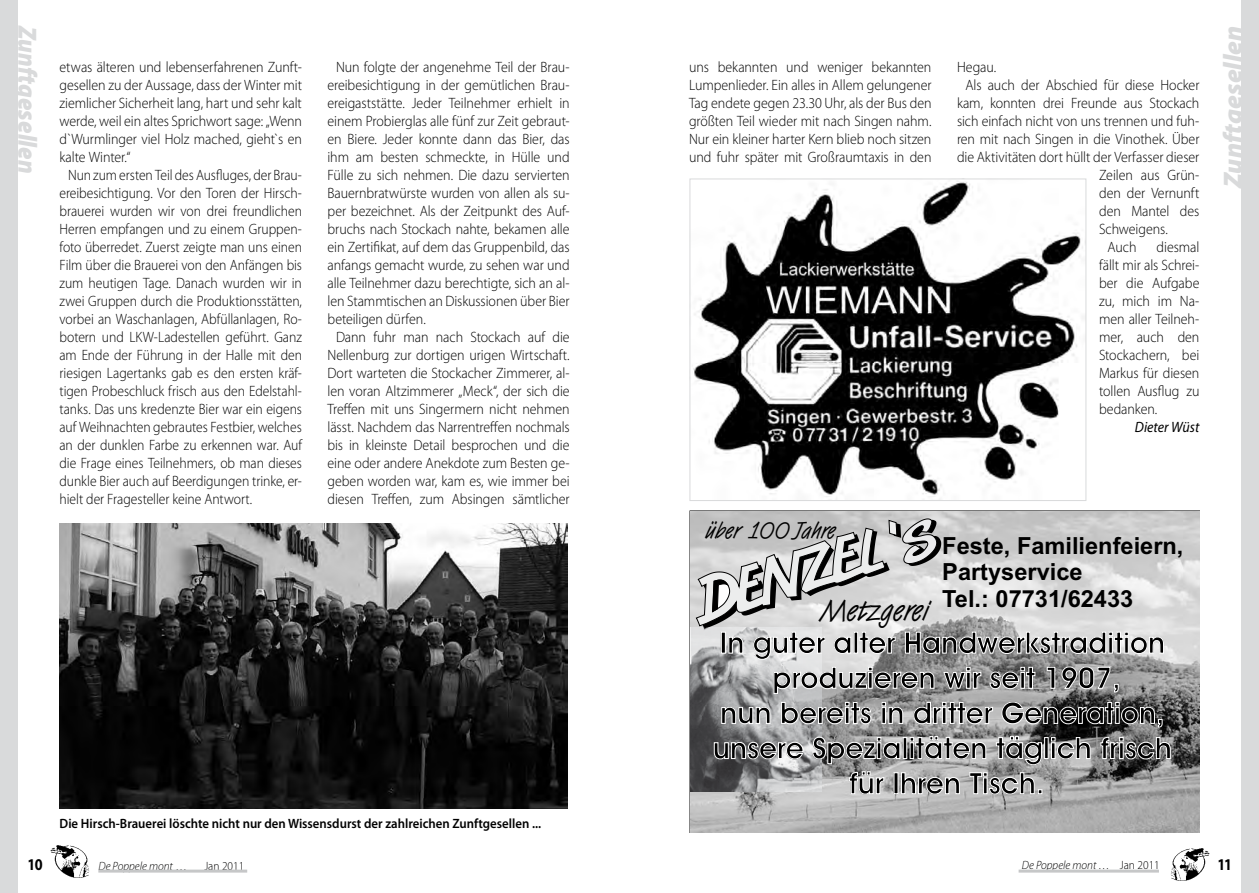
<style>
.page{position:relative;width:1259px;height:893px;background:#fff}
.page>*{position:absolute;margin:0;border:0;box-sizing:border-box;transform-origin:0 0}
.t1{font:700 29.4px/35.1px "Avant Garde Bk BT";color:#000;text-align:center}
.t2{font:italic 900 26.4px "Myriad Pro";letter-spacing:.005em;color:#d9dadb;scale:.91 1}
.t3{font:italic 900 26.4px "Myriad Pro";letter-spacing:.005em;color:#d9dadb}
.t4{font:700 23.55px "Arial";color:#000}
.t5{font:23.55px "Van Dijk DEE";letter-spacing:.01em;color:#000;scale:.94 1}
.t6{font:700 16.5px "Myriad Pro";color:#000;scale:.86 1}
.t7{font:300 15px/18px "Myriad Pro";letter-spacing:-.005em;color:#000;text-align:justify;scale:.93 1}
.t8{font:300 15px "Myriad Pro";letter-spacing:-.005em;color:#000;scale:.91 1}
.t9{font:italic 15px "Myriad Pro";color:#000;scale:.93 1}
.t10{font:600 13.5px "Myriad Pro";color:#000;scale:.95 1}
.t11{font:italic 300 12px "Myriad Pro";color:#000;scale:.95 1}
.t12{font:300 12px "Myriad Pro";color:#000;scale:.95 1}
.s1{font-family:"Van Dijk DEE";font-weight:400;font-size:30.75px}
.s2{font-style:normal}
</style>
<div class="page">
<img style="left:51px;top:845px;width:38px;height:33px">
<img style="left:1171px;top:848px;width:38px;height:33px">
<div style="left:0;top:0;width:17px;height:893px;background:#d9dadb"></div>
<div style="left:1242px;top:0;width:17px;height:893px;background:#d9dadb"></div>
<hr style="left:98px;top:870px;width:149px;height:3px;background:#c6c7c8">
<hr style="left:1018px;top:870px;width:141px;height:3px;background:#c6c7c8">
<img style="left:60px;top:523px;width:507px;height:286px">
<img style="left:691px;top:512px;width:509px;height:321px">
<img style="left:690px;top:627px;width:131px;height:164px">
<svg style="left:695px;top:518px;width:469px;height:142px;background:#c7c7c7"></svg>
<svg style="left:773px;top:666px;width:162px;height:28px;background:#bbbcbc"></svg>
<svg style="left:942px;top:667px;width:40px;height:22px"></svg>
<svg style="left:989px;top:666px;width:47px;height:24px"></svg>
<svg style="left:1046px;top:666px;width:9px;height:23px"></svg>
<svg style="left:1061px;top:666px;width:58px;height:27px;background:#a6a6a6"></svg>
<svg style="left:720px;top:706px;width:51px;height:19px"></svg>
<svg style="left:780px;top:701px;width:92px;height:24px;background:#b9baba"></svg>
<svg style="left:881px;top:702px;width:22px;height:22px"></svg>
<svg style="left:912px;top:701px;width:81px;height:24px;background:#c2c2c2"></svg>
<svg style="left:1000px;top:701px;width:163px;height:27px;background:#6f6f6f"></svg>
<svg style="left:713px;top:741px;width:91px;height:19px"></svg>
<svg style="left:811px;top:736px;width:90px;height:29px;background:#a5a5a5"></svg>
<div style="left:902px;top:737px;width:5px;height:22px;border:1px solid #fff"></div>
<svg style="left:909px;top:736px;width:77px;height:24px;background:#bfbfbf"></svg>
<svg style="left:995px;top:736px;width:47px;height:30px"></svg>
<div style="left:1044px;top:737px;width:4px;height:22px;border:1px solid #fff"></div>
<svg style="left:1051px;top:737px;width:40px;height:23px"></svg>
<svg style="left:1100px;top:736px;width:71px;height:24px;background:#909090"></svg>
<svg style="left:848px;top:771px;width:37px;height:24px"></svg>
<div style="left:893px;top:772px;width:5px;height:22px;border:1px solid #fff"></div>
<svg style="left:900px;top:772px;width:60px;height:23px"></svg>
<svg style="left:968px;top:772px;width:74px;height:23px;background:#bebebe"></svg>
<img style="left:693px;top:181px;width:390px;height:316px">
<div style="left:689px;top:179px;width:397px;height:322px;border:1px solid #d9dadb"></div>
<h2 class="t2" style="left:42px;top:26px;width:164px;rotate:90deg">Zunftgesellen</h2>
<p class="t7" style="left:60px;top:58px;width:262px">etwas älteren und lebenserfahrenen Zunft-</p>
<p class="t7" style="left:60px;top:76px;width:262px">gesellen zu der Aussage, dass der Winter mit</p>
<p class="t7" style="left:60px;top:94px;width:262px">ziemlicher Sicherheit lang, hart und sehr kalt</p>
<p class="t7" style="left:60px;top:112px;width:262px">werde, weil ein altes Sprichwort sage: „Wenn</p>
<p class="t7" style="left:60px;top:130px;width:262px">d`Wurmlinger viel Holz mached, gieht`s en</p>
<p class="t7" style="left:60px;top:148px;width:78px">kalte Winter.“</p>
<p class="t8" style="left:68px;top:167px;width:258px">Nun zum ersten Teil des Ausfluges, der Brau-</p>
<p class="t8" style="left:60px;top:185px;width:268px">ereibesichtigung. Vor den Toren der Hirsch-</p>
<p class="t8" style="left:60px;top:203px;width:268px">brauerei wurden wir von drei freundlichen</p>
<p class="t8" style="left:60px;top:221px;width:268px">Herren empfangen und zu einem Gruppen-</p>
<p class="t8" style="left:60px;top:239px;width:268px">foto überredet. Zuerst zeigte man uns einen</p>
<p class="t8" style="left:60px;top:257px;width:268px">Film über die Brauerei von den Anfängen bis</p>
<p class="t8" style="left:60px;top:275px;width:268px">zum heutigen Tage. Danach wurden wir in</p>
<p class="t8" style="left:60px;top:293px;width:268px">zwei Gruppen durch die Produktionsstätten,</p>
<p class="t8" style="left:60px;top:311px;width:268px">vorbei an Waschanlagen, Abfüllanlagen, Ro-</p>
<p class="t8" style="left:60px;top:329px;width:268px">botern und LKW-Ladestellen geführt. Ganz</p>
<p class="t8" style="left:60px;top:347px;width:268px">am Ende der Führung in der Halle mit den</p>
<p class="t8" style="left:60px;top:365px;width:268px">riesigen Lagertanks gab es den ersten kräf-</p>
<p class="t8" style="left:60px;top:383px;width:268px">tigen Probeschluck frisch aus den Edelstahl-</p>
<p class="t8" style="left:60px;top:401px;width:268px">tanks. Das uns kredenzte Bier war ein eigens</p>
<p class="t8" style="left:60px;top:419px;width:268px">auf Weihnachten gebrautes Festbier, welches</p>
<p class="t8" style="left:60px;top:437px;width:268px">an der dunklen Farbe zu erkennen war. Auf</p>
<p class="t8" style="left:60px;top:455px;width:268px">die Frage eines Teilnehmers, ob man dieses</p>
<p class="t8" style="left:60px;top:473px;width:268px">dunkle Bier auch auf Beerdigungen trinke, er-</p>
<p class="t8" style="left:60px;top:491px;width:213px">hielt der Fragesteller keine Antwort.</p>
<p class="t7" style="left:336px;top:58px;width:253px">Nun folgte der angenehme Teil der Brau-</p>
<p class="t7" style="left:327px;top:76px;width:262px">ereibesichtigung in der gemütlichen Brau-</p>
<p class="t7" style="left:327px;top:94px;width:262px">ereigaststätte. Jeder Teilnehmer erhielt in</p>
<p class="t7" style="left:327px;top:112px;width:262px">einem Probierglas alle fünf zur Zeit gebraut-</p>
<p class="t7" style="left:327px;top:130px;width:262px">en Biere. Jeder konnte dann das Bier, das</p>
<p class="t7" style="left:327px;top:148px;width:262px">ihm am besten schmeckte, in Hülle und</p>
<p class="t7" style="left:327px;top:166px;width:262px">Fülle zu sich nehmen. Die dazu servierten</p>
<p class="t7" style="left:327px;top:184px;width:262px">Bauernbratwürste wurden von allen als su-</p>
<p class="t7" style="left:327px;top:202px;width:262px">per bezeichnet. Als der Zeitpunkt des Auf-</p>
<p class="t7" style="left:327px;top:220px;width:262px">bruchs nach Stockach nahte, bekamen alle</p>
<p class="t7" style="left:327px;top:238px;width:262px">ein Zertifikat, auf dem das Gruppenbild, das</p>
<p class="t7" style="left:327px;top:256px;width:262px">anfangs gemacht wurde, zu sehen war und</p>
<p class="t7" style="left:327px;top:274px;width:262px">alle Teilnehmer dazu berechtigte, sich an al-</p>
<p class="t7" style="left:327px;top:292px;width:262px">len Stammtischen an Diskussionen über Bier</p>
<p class="t7" style="left:327px;top:310px;width:107px">beteiligen dürfen.</p>
<p class="t7" style="left:336px;top:328px;width:253px">Dann fuhr man nach Stockach auf die</p>
<p class="t7" style="left:327px;top:346px;width:262px">Nellenburg zur dortigen urigen Wirtschaft.</p>
<p class="t7" style="left:327px;top:364px;width:262px">Dort warteten die Stockacher Zimmerer, al-</p>
<p class="t7" style="left:327px;top:382px;width:262px">len voran Altzimmerer „Meck“, der sich die</p>
<p class="t7" style="left:327px;top:400px;width:262px">Treffen mit uns Singermern nicht nehmen</p>
<p class="t7" style="left:327px;top:418px;width:262px">lässt. Nachdem das Narrentreffen nochmals</p>
<p class="t7" style="left:327px;top:436px;width:262px">bis in kleinste Detail besprochen und die</p>
<p class="t7" style="left:327px;top:454px;width:262px">eine oder andere Anekdote zum Besten ge-</p>
<p class="t7" style="left:327px;top:472px;width:262px">geben worden war, kam es, wie immer bei</p>
<p class="t7" style="left:327px;top:490px;width:262px">diesen Treffen, zum Absingen sämtlicher</p>
<p class="t10" style="left:60px;top:815px;width:508px">Die Hirsch-Brauerei löschte nicht nur den Wissensdurst der zahlreichen Zunftgesellen ...</p>
<p class="t7" style="left:689px;top:58px;width:262px">uns bekannten und weniger bekannten Lumpenlieder. Ein alles in Allem gelungener Tag endete gegen 23.30 Uhr, als der Bus den größten Teil wieder mit nach Singen nahm.<br>Nur ein kleiner harter Kern blieb noch sitzen und fuhr später mit Großraumtaxis in den</p>
<p class="t7" style="left:957px;top:58px;width:44px">Hegau.</p>
<p class="t7" style="left:965px;top:76px;width:253px">Als auch der Abschied für diese Hocker</p>
<p class="t7" style="left:957px;top:94px;width:262px">kam, konnten drei Freunde aus Stockach</p>
<p class="t7" style="left:957px;top:112px;width:262px">sich einfach nicht von uns trennen und fuh-</p>
<p class="t7" style="left:957px;top:130px;width:262px">ren mit nach Singen in die Vinothek. Über</p>
<p class="t7" style="left:957px;top:148px;width:262px">die Aktivitäten dort hüllt der Verfasser dieser</p>
<p class="t7" style="left:1099px;top:166px;width:109px">Zeilen aus Grün-</p>
<p class="t7" style="left:1099px;top:184px;width:109px">den der Vernunft</p>
<p class="t7" style="left:1099px;top:202px;width:109px">den Mantel des</p>
<p class="t7" style="left:1099px;top:220px;width:75px">Schweigens.</p>
<p class="t7" style="left:1107px;top:238px;width:33px">Auch</p>
<p class="t7" style="left:1099px;top:238px;width:109px;text-indent:58px">diesmal fällt mir als Schrei&shy;ber die Aufgabe zu, mich im Na&shy;men aller Teilneh&shy;mer, auch den Stockachern, bei Markus für diesen tollen Ausflug zu bedanken.</p>
<p class="t9" style="left:1135px;top:418px;width:71px">Dieter Wüst</p>
<h2 class="t3" style="left:1218px;top:188px;width:164px;rotate:-90deg">Zunftgesellen</h2>
<h3 class="t5" style="left:706px;top:516px;width:140px">über 100 Jahre</h3>
<h3 class="t4" style="left:942px;top:530px;width:243px">Feste, Familienfeiern,</h3>
<h3 class="t4" style="left:942px;top:557px;width:142px">Partyservice</h3>
<h3 class="t4" style="left:820px;top:583px;width:314px"><span class="s1">Metzgerei</span> Tel.: 07731/62433</h3>
<h1 class="t1" style="left:713px;top:628px;width:461px">In guter alter Handwerkstradition produzieren wir seit 1907,<br>nun bereits in dritter Generation, unsere Spezialitäten täglich frisch für Ihren Tisch.</h1>
<p class="t6" style="left:28px;top:854px;width:19px">10</p>
<p class="t11" style="left:98px;top:859px;width:95px">De Poppele mont <span class="s2">…</span></p>
<p class="t12" style="left:204px;top:859px;width:44px">Jan 2011</p>
<p class="t11" style="left:1022px;top:859px;width:147px">De Poppele mont … <span class="s2">Jan 2011</span></p>
<p class="t6" style="left:1217px;top:854px;width:18px">11</p>
</div>
